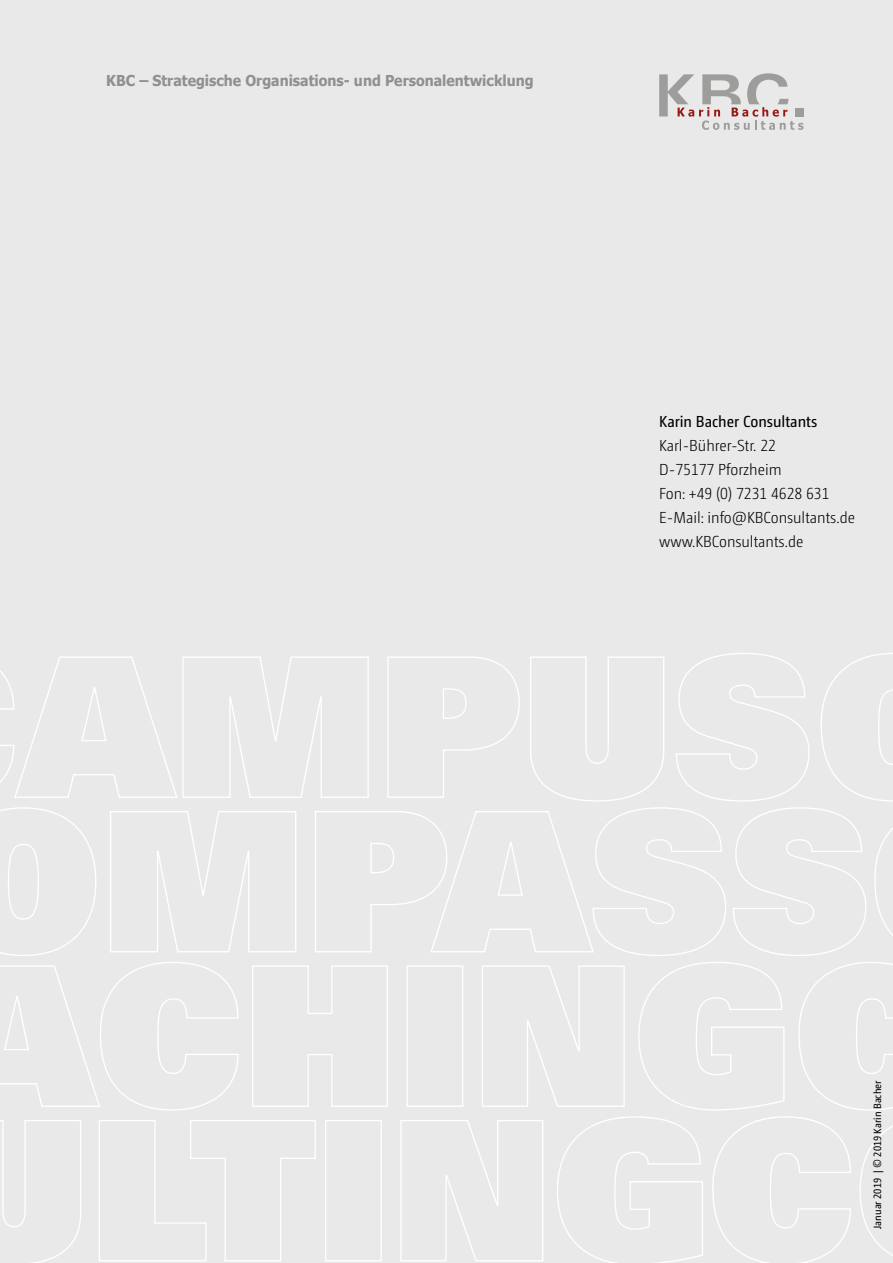
<style>
.page{position:relative;width:893px;height:1263px;background:#e9e9e9}
.page>*{position:absolute;margin:0;border:0;box-sizing:border-box;transform-origin:0 0}
.t1{font:300 15.9px/24px "Camingo LT Pro";color:#000}
.t2{font:15.9px "Camingo LT Pro";color:#000}
.t3{font:700 15px "Tahoma";color:#909090;scale:.94 1}
.t4{font:10.5px "Camingo LT Pro";color:#000}
</style>
<div class="page">
<svg style="left:0;top:656px;width:712px;height:146px"></svg>
<svg style="left:0;top:807px;width:712px;height:149px"></svg>
<svg style="left:0;top:962px;width:712px;height:149px"></svg>
<svg style="left:0;top:1116px;width:703px;height:147px"></svg>
<svg style="left:712px;top:653px;width:181px;height:610px"></svg>
<svg style="left:659px;top:73px;width:145px;height:57px"></svg>
<p class="t3" style="left:106px;top:70px;width:456px">KBC – Strategische Organisations- und Personalentwicklung</p>
<p class="t2" style="left:659px;top:412px;width:160px">Karin Bacher Consultants</p>
<p class="t1" style="left:659px;top:433px;width:198px">Karl-Bührer-Str. 22<br>D-75177 Pforzheim<br>Fon: +49 (0) 7231 4628 631<br>E-Mail: info@KBConsultants.de www.KBConsultants.de</p>
<p class="t4" style="left:871px;top:1229px;width:150px;rotate:-90deg">Januar 2019 | © 2019 Karin Bacher</p>
</div>
